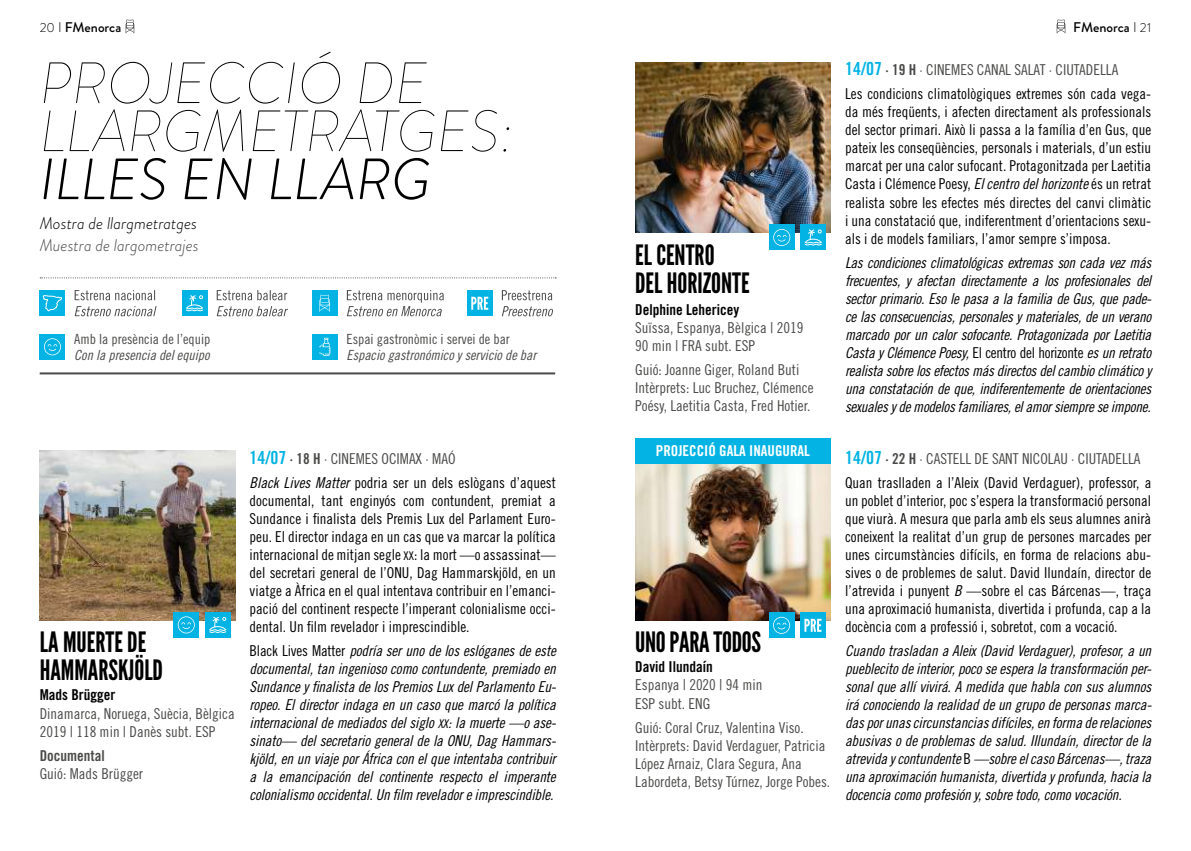
<style>
.page{position:relative;width:1191px;height:851px;background:#fff}
.page>*{position:absolute;margin:0;border:0;box-sizing:border-box;transform-origin:0 0}
.t1{font:italic 100 58px/48px "Brandon Grotesque";color:#000}
.t2{font:italic 300 58px "Brandon Grotesque";color:#000}
.t3{font:28px/28px "League Gothic";color:#000}
.t4{font:italic 300 17px "Brandon Grotesque";color:#000}
.t5{font:italic 300 17px "Brandon Grotesque";color:#4a4a49}
.t6{font:15px/18px "Trade Gothic LT Std Cn 18";color:#000}
.t7{font:15px/18px "Trade Gothic LT Std Cn 18 Obl";letter-spacing:-.01em;color:#000;text-align:justify}
.t8{font:15px/18px "Trade Gothic LT Std Cn 18";color:#4a4a49}
.t9{font:15px "Trade Gothic LT Std Bd Cn 20";color:#000}
.t10{font:15px "Trade Gothic LT Std Bd Cn 20";color:#fff}
.t11{font:15px "Trade Gothic LT Std Bd Cn 20";color:#4a4a49}
.t12{font:14px "Trade Gothic LT Std Cn 18 Obl";color:#4a4a49}
.t13{font:14px "Trade Gothic LT Std Cn 18";color:#4a4a49}
.t14{font:500 14px "Brandon Grotesque";color:#000}
.s1{font-weight:300;font-size:13px}
.s2{font-weight:300}
.s3{font-family:"Trade Gothic LT Std Bd Cn 20";font-size:18px;color:#03b3e3}
.s4{font-family:"Trade Gothic LT Std Bd Cn 20";color:#4a4a49}
.s5{color:#4a4a49}
.s6{font-family:"Trade Gothic LT Std Cn 18 Obl"}
.s7{font-family:"Trade Gothic LT Std Cn 18"}
.s8{font-size:12px}
</style>
<div class="page">
<svg style="left:1056px;top:20px;width:9px;height:13px"></svg>
<svg style="left:126px;top:20px;width:8px;height:13px"></svg>
<img style="left:40px;top:450px;width:195px;height:170px">
<img style="left:635px;top:463px;width:196px;height:157px">
<svg style="left:75px;top:306px;width:82px;height:10px"></svg>
<svg style="left:75px;top:290px;width:80px;height:10px"></svg>
<svg style="left:347px;top:290px;width:97px;height:26px"></svg>
<hr style="left:40px;top:372px;width:515px;height:2px;background:#4a4a49">
<svg style="left:40px;top:277px;width:516px;height:1px"></svg>
<div style="left:182px;top:290px;width:25px;height:26px;background:#03b3e3"></div>
<svg style="left:186px;top:295px;width:17px;height:16px"></svg>
<div style="left:312px;top:290px;width:25px;height:26px;background:#03b3e3"></div>
<svg style="left:319px;top:294px;width:11px;height:18px"></svg>
<div style="left:40px;top:334px;width:25px;height:25px;background:#03b3e3"></div>
<svg style="left:44px;top:338px;width:17px;height:17px"></svg>
<svg style="left:217px;top:306px;width:71px;height:10px"></svg>
<svg style="left:217px;top:290px;width:70px;height:10px"></svg>
<svg style="left:502px;top:306px;width:51px;height:10px"></svg>
<svg style="left:502px;top:290px;width:50px;height:10px"></svg>
<div style="left:467px;top:290px;width:25px;height:26px;background:#03b3e3"></div>
<svg style="left:471px;top:297px;width:17px;height:13px"></svg>
<div style="left:312px;top:334px;width:25px;height:25px;background:#03b3e3"></div>
<svg style="left:319px;top:338px;width:11px;height:18px"></svg>
<div style="left:173px;top:612px;width:26px;height:25px;background:#03b3e3"></div>
<svg style="left:178px;top:616px;width:17px;height:17px"></svg>
<div style="left:205px;top:612px;width:25px;height:25px;background:#03b3e3"></div>
<svg style="left:209px;top:617px;width:17px;height:16px"></svg>
<div style="left:768px;top:612px;width:26px;height:26px;background:#03b3e3"></div>
<svg style="left:773px;top:616px;width:17px;height:17px"></svg>
<div style="left:800px;top:612px;width:25px;height:26px;background:#03b3e3"></div>
<svg style="left:804px;top:618px;width:17px;height:13px"></svg>
<img style="left:635px;top:62px;width:196px;height:170px">
<div style="left:769px;top:225px;width:25px;height:25px;background:#03b3e3"></div>
<svg style="left:773px;top:229px;width:17px;height:17px"></svg>
<div style="left:800px;top:225px;width:26px;height:25px;background:#03b3e3"></div>
<svg style="left:804px;top:229px;width:17px;height:16px"></svg>
<div style="left:40px;top:290px;width:25px;height:26px;background:#03b3e3"></div>
<svg style="left:43px;top:295px;width:19px;height:17px"></svg>
<div style="left:635px;top:438px;width:196px;height:25px;background:#03b3e3"></div>
<p class="t14" style="left:40px;top:17px;width:83px"><span class="s1">20</span> <span class="s2">I</span> FMenorca</p>
<p class="t14" style="left:1073px;top:18px;width:79px">FMenorca <span class="s2">I</span> <span class="s1">21</span></p>
<h1 class="t1" style="left:40px;top:58px;width:477px">PROJECCIÓ DE<br>LLARGMETRATGES:</h1>
<h1 class="t2" style="left:40px;top:140px;width:392px">ILLES EN LLARG</h1>
<p class="t4" style="left:40px;top:212px;width:159px">Mostra de llargmetratges</p>
<p class="t5" style="left:40px;top:234px;width:161px">Muestra de largometrajes</p>
<p class="t6" style="left:845px;top:58px;width:308px;line-height:24px"><span class="s3">14/07</span> <span class="s4">· 19 H</span> <span class="s5">· CINEMES CANAL SALAT · CIUTADELLA<br></span>Les condicions climatològiques extremes són cada vega-</p>
<p class="t6" style="left:845px;top:103px;width:308px;text-align:justify">da més freqüents, i afecten directament als professionals del sector primari. Això li passa a la família d’en Gus, que pateix les conseqüències, personals i materials, d’un estiu marcat per una calor sufocant. Protagonitzada per Laetitia Casta i Clémence Poesy, <span class="s6">El centro del horizonte</span> és un retrat realista sobre les efectes més directes del canvi climàtic i una constatació que, indiferentment d’orientacions sexu&shy;als i de models familiars, l’amor sempre s’imposa.</p>
<p class="t7" style="left:845px;top:253px;width:308px">Las condiciones climatológicas extremas son cada vez más frecuentes, y afectan directamente a los profesionales del sector primario. Eso le pasa a la familia de Gus, que pade&shy;ce las consecuencias, personales y materiales, de un verano marcado por un calor sofocante. Protagonizada por Laetitia Casta y Clémence Poesy, <span class="s7">El centro del horizonte</span> es un retrato realista sobre los efectos más directos del cambio climático y una constatación de que, indiferentemente de orientaciones sexuales y de modelos familiares, el amor siempre se impone.</p>
<h2 class="t3" style="left:635px;top:241px;width:116px">EL CENTRO<br>DEL HORIZONTE</h2>
<p class="t9" style="left:635px;top:300px;width:106px">Delphine Lehericey</p>
<p class="t8" style="left:635px;top:318px;width:170px">Suïssa, Espanya, Bèlgica | 2019<br>90 min | FRA subt. ESP</p>
<p class="t8" style="left:635px;top:360px;width:180px">Guió: Joanne Giger, Roland Buti<br>Intèrprets: Luc Bruchez, Clémence<br>Poésy, Laetitia Casta, Fred Hotier.</p>
<p class="t13" style="left:346px;top:330px;width:165px">Espai gastronòmic i servei de bar</p>
<p class="t12" style="left:346px;top:346px;width:191px">Espacio gastronómico y servicio de bar</p>
<p class="t13" style="left:74px;top:330px;width:138px">Amb la presència de l’equip</p>
<p class="t12" style="left:74px;top:346px;width:137px">Con la presencia del equipo</p>
<h2 class="t3" style="left:40px;top:628px;width:125px">LA MUERTE DE<br>HAMMARSKJÖLD</h2>
<p class="t9" style="left:40px;top:686px;width:77px">Mads Brügger</p>
<p class="t8" style="left:40px;top:703px;width:196px">Dinamarca, Noruega, Suècia, Bèlgica<br>2019 | 118 min | Danès subt. ESP</p>
<p class="t11" style="left:40px;top:746px;width:66px">Documental</p>
<p class="t8" style="left:40px;top:763px;width:105px">Guió: Mads Brügger</p>
<p class="t6" style="left:249px;top:446px;width:308px;line-height:24px"><span class="s3">14/07</span> <span class="s4">· 18 H</span> <span class="s5">· CINEMES OCIMAX · MAÓ<br></span><span class="s6">Black Lives Matter</span> podria ser un dels eslògans d’aquest</p>
<p class="t6" style="left:249px;top:491px;width:308px;text-align:justify">documental, tant enginyós com contundent, premiat a Sundance i finalista dels Premis Lux del Parlament Euro&shy;peu. El director indaga en un cas que va marcar la política internacional de mitjan segle <span class="s8">XX</span>: la mort —o assassinat— del secretari general de l’ONU, Dag Hammarskjöld, en un viatge a Àfrica en el qual intentava contribuir en l’emanci&shy;pació del continent respecte l’imperant colonialisme occi&shy;dental. Un film revelador i imprescindible.</p>
<p class="t7" style="left:249px;top:641px;width:308px"><span class="s7">Black Lives Matter</span> podría ser uno de los eslóganes de este documental, tan ingenioso como contundente, premiado en Sundance y finalista de los Premios Lux del Parlamento Eu&shy;ropeo. El director indaga en un caso que marcó la política internacional de mediados del siglo <span class="s8">XX</span>: la muerte —o ase&shy;sinato— del secretario general de la ONU, Dag Hammars&shy;kjöld, en un viaje por África con el que intentaba contribuir a la emancipación del continente respecto el imperante colonialismo occidental. Un film revelador e imprescindible.</p>
<p class="t10" style="left:656px;top:441px;width:156px">PROJECCIÓ GALA INAUGURAL</p>
<h2 class="t3" style="left:635px;top:628px;width:127px">UNO PARA TODOS</h2>
<p class="t9" style="left:635px;top:658px;width:79px">David Ilundaín</p>
<p class="t8" style="left:635px;top:675px;width:129px">Espanya | 2020 | 94 min<br>ESP subt. ENG</p>
<p class="t8" style="left:635px;top:717px;width:196px">Guió: Coral Cruz, Valentina Viso.<br>Intèrprets: David Verdaguer, Patricia López Arnaiz, Clara Segura, Ana Labordeta, Betsy Túrnez, Jorge Pobes.</p>
<p class="t6" style="left:845px;top:446px;width:308px;line-height:24px"><span class="s3">14/07</span> <span class="s4">· 22 H</span> <span class="s5">· CASTELL DE SANT NICOLAU · CIUTADELLA<br></span>Quan traslladen a l’Aleix (David Verdaguer), professor, a</p>
<p class="t6" style="left:845px;top:491px;width:308px;text-align:justify">un poblet d’interior, poc s’espera la transformació personal que viurà. A mesura que parla amb els seus alumnes anirà coneixent la realitat d’un grup de persones marcades per unes circumstàncies difícils, en forma de relacions abu&shy;sives o de problemes de salut. David Ilundaín, director de l’atrevida i punyent <span class="s6">B</span> —sobre el cas Bárcenas—, traça una aproximació humanista, divertida i profunda, cap a la docència com a professió i, sobretot, com a vocació.</p>
<p class="t7" style="left:845px;top:641px;width:308px">Cuando trasladan a Aleix (David Verdaguer), profesor, a un pueblecito de interior, poco se espera la transformación per&shy;sonal que allí vivirá. A medida que habla con sus alumnos irá conociendo la realidad de un grupo de personas marca&shy;das por unas circunstancias difíciles, en forma de relaciones abusivas o de problemas de salud. IIlundaín, director de la atrevida y contundente <span class="s7">B</span> —sobre el caso Bárcenas—, traza una aproximación humanista, divertida y profunda, hacia la docencia como profesión y, sobre todo, como vocación.</p>
</div>
